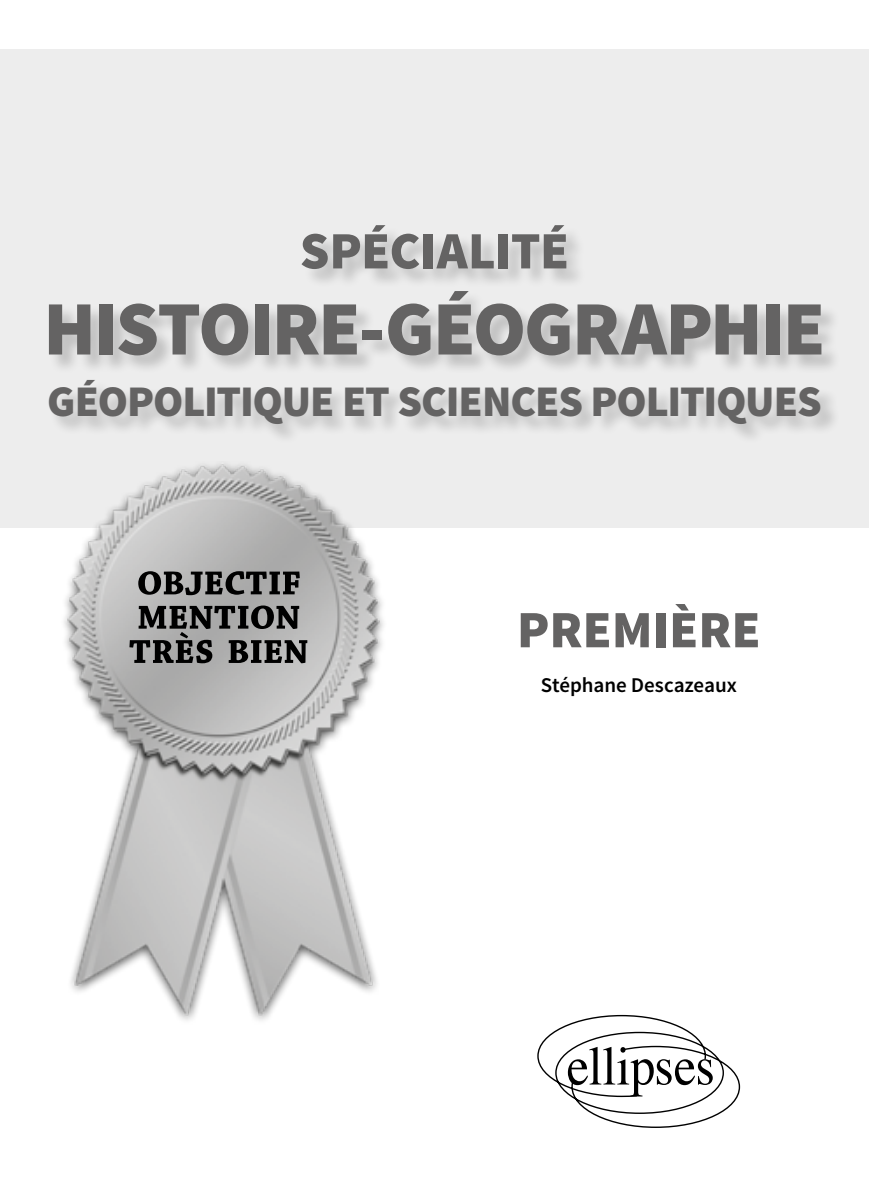
<style>
.page{position:relative;width:869px;height:1191px;background:#fff}
.page>*{position:absolute;margin:0;border:0;box-sizing:border-box;transform-origin:0 0}
.t1{font:900 77px "Source Sans Pro";letter-spacing:-.025em;color:#646363}
.t2{font:900 52.5px "Source Sans Pro";color:#646363}
.t3{font:900 43.75px "Source Sans Pro";letter-spacing:-.025em;color:#646363}
.t4{font:600 21px "Source Sans Pro";letter-spacing:-.005em;color:#000}
</style>
<div class="page">
<div style="left:0;top:50px;width:868px;height:477px;background:#ededed"></div>
<svg style="left:537px;top:1015px;width:202px;height:113px"></svg>
<img style="left:0;top:464px;width:471px;height:557px">
<svg style="left:129px;top:605px;width:178px;height:58px;background:#6a6a6a"></svg>
<svg style="left:138px;top:571px;width:161px;height:24px;background:#5b5b5a"></svg>
<div style="left:50px;top:227px;width:789px;height:217px;background:#000;opacity:.19"></div>
<p class="t2" style="left:300px;top:217px;width:271px">SPÉCIALITÉ</p>
<h1 class="t1" style="left:43px;top:279px;width:783px">HISTOIRE-GÉOGRAPHIE</h1>
<p class="t3" style="left:47px;top:373px;width:775px">GÉOPOLITIQUE ET SCIENCES POLITIQUES</p>
<p class="t2" style="left:516px;top:595px;width:245px">PREMIÈRE</p>
<p class="t4" style="left:540px;top:671px;width:197px">Stéphane Descazeaux</p>
</div>
